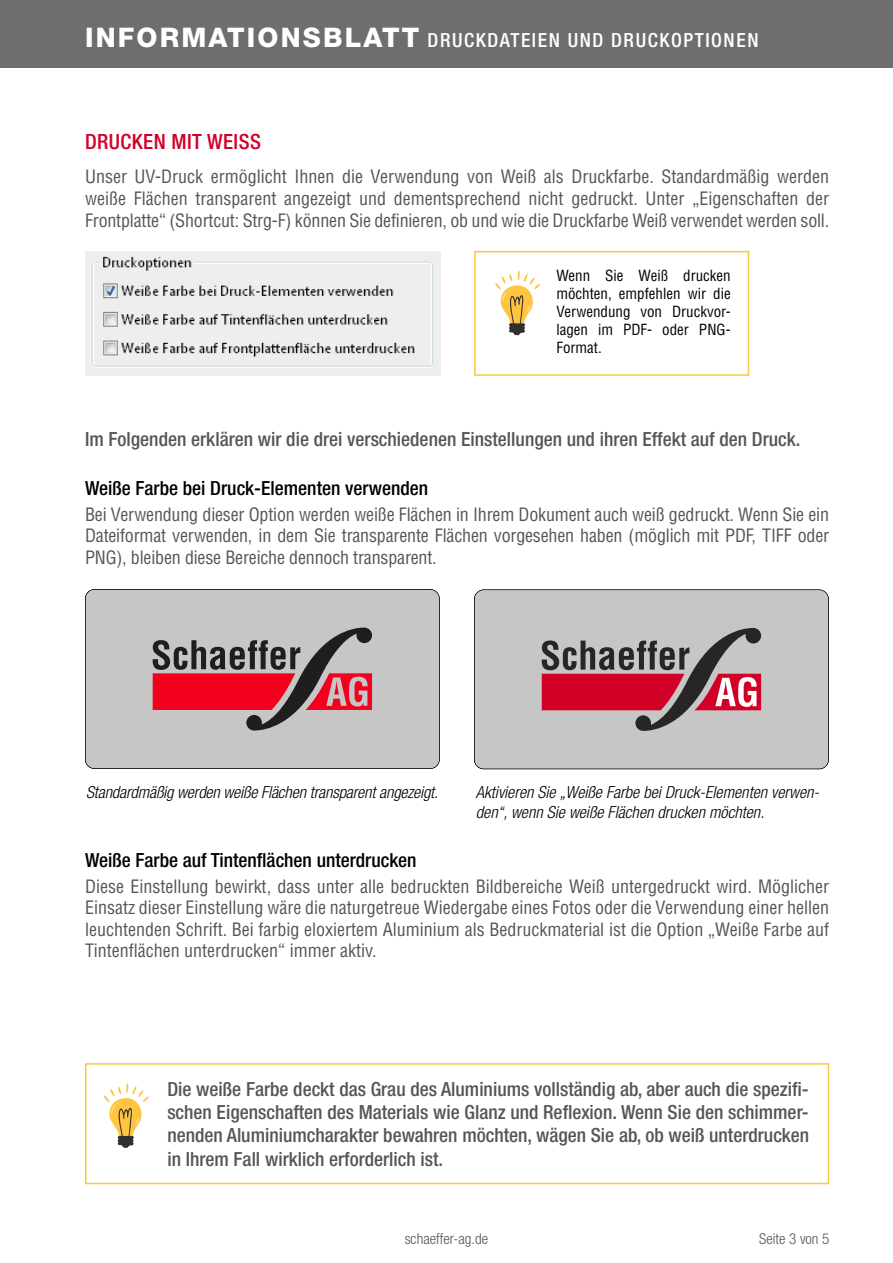
<style>
.page{position:relative;width:893px;height:1263px;background:#fff}
.page>*{position:absolute;margin:0;border:0;box-sizing:border-box;transform-origin:0 0}
.t1{font:800 27px "Helvetica Neue LT Pro";letter-spacing:.08em;color:#fff}
.t2{font:500 condensed 21px "Helvetica Neue LT Std";letter-spacing:.02em;color:#d20027}
.t3{font:500 condensed 19.5px/23.4px "Helvetica Neue LT Pro";color:#565655;text-align:justify}
.t4{font:500 condensed 19.5px "Helvetica Neue LT Pro";color:#000}
.t5{font:500 condensed 19.5px "Helvetica Neue LT Pro";letter-spacing:.08em;color:#fff}
.t6{font:condensed 18px/21.6px "Helvetica";letter-spacing:-.01em;color:#565655;text-align:justify}
.t7{font:italic 300 condensed 16.65px/20px "Helvetica Neue LT Pro";color:#000}
.t8{font:condensed 15px/18px "Helvetica";color:#000;text-align:justify}
.t9{font:300 condensed 15px "Helvetica Neue LT Pro";color:#565655}
</style>
<div class="page">
<div style="left:0;top:0;width:893px;height:68px;background:#6e6e6e"></div>
<img style="left:85px;top:252px;width:355px;height:123px">
<div style="left:474px;top:589px;width:355px;height:180px;background:#c6c6c6"></div>
<svg style="left:542px;top:628px;width:219px;height:103px;background:#ad747e"></svg>
<div style="left:85px;top:589px;width:355px;height:180px;background:#c6c6c6"></div>
<svg style="left:153px;top:627px;width:219px;height:103px;background:#b37179"></svg>
<div style="left:474px;top:251px;width:275px;height:125px;border:2px solid #ffc541"></div>
<svg style="left:495px;top:270px;width:45px;height:65px"></svg>
<div style="left:85px;top:1063px;width:744px;height:121px;border:2px solid #ffc541"></div>
<svg style="left:104px;top:1083px;width:45px;height:65px"></svg>
<h1 class="t1" style="left:85px;top:21px;width:298px">INFORMATIONSBlatt</h1>
<p class="t5" style="left:428px;top:28px;width:332px">Druckdateien und Druckoptionen</p>
<p class="t2" style="left:85px;top:129px;width:166px">DRUCKEN MIT WEISS</p>
<p class="t6" style="left:85px;top:166px;width:746px">Unser UV-Druck ermöglicht Ihnen die Verwendung von Weiß als Druckfarbe. Standardmäßig werden weiße Flächen transparent angezeigt und dementsprechend nicht gedruckt. Unter „Eigenschaften der Frontplatte“ (Shortcut: Strg-F) können Sie definieren, ob und wie die Druckfarbe Weiß verwendet werden soll.</p>
<p class="t8" style="left:556px;top:266px;width:176px">Wenn Sie Weiß drucken möchten, empfehlen wir die Verwendung von Druckvor&shy;lagen im PDF- oder PNG-Format.</p>
<p class="t3" style="left:85px;top:427px;width:717px">Im Folgenden erklären wir die drei verschiedenen Einstellungen und ihren Effekt auf den Druck.</p>
<p class="t4" style="left:85px;top:476px;width:345px">Weiße Farbe bei Druck-Elementen verwenden</p>
<p class="t6" style="left:85px;top:503px;width:746px">Bei Verwendung dieser Option werden weiße Flächen in Ihrem Dokument auch weiß gedruckt. Wenn Sie ein Dateiformat verwenden, in dem Sie transparente Flächen vorgesehen haben (möglich mit PDF, TIFF oder PNG), bleiben diese Bereiche dennoch transparent.</p>
<p class="t7" style="left:86px;top:782px;width:354px">Standardmäßig werden weiße Flächen transparent angezeigt.</p>
<p class="t7" style="left:476px;top:782px;width:345px">Aktivieren Sie „Weiße Farbe bei Druck-Elementen verwen&shy;den“, wenn Sie weiße Flächen drucken möchten.</p>
<p class="t4" style="left:85px;top:848px;width:333px">Weiße Farbe auf Tintenflächen unterdrucken</p>
<p class="t6" style="left:85px;top:875px;width:746px">Diese Einstellung bewirkt, dass unter alle bedruckten Bildbereiche Weiß untergedruckt wird. Möglicher Einsatz dieser Einstellung wäre die naturgetreue Wiedergabe eines Fotos oder die Verwendung einer hellen leuchtenden Schrift. Bei farbig eloxiertem Aluminium als Bedruckmaterial ist die Option „Weiße Farbe auf Tintenflächen unterdrucken“ immer aktiv.</p>
<p class="t3" style="left:167px;top:1077px;width:643px">Die weiße Farbe deckt das Grau des Aluminiums vollständig ab, aber auch die spezifi&shy;schen Eigenschaften des Materials wie Glanz und Reflexion. Wenn Sie den schimmer&shy;nenden Aluminiumcharakter bewahren möchten, wägen Sie ab, ob weiß unterdrucken in Ihrem Fall wirklich erforderlich ist.</p>
<p class="t9" style="left:405px;top:1230px;width:85px">schaeffer-ag.de</p>
<p class="t9" style="left:759px;top:1230px;width:72px">Seite 3 von 5</p>
</div>
